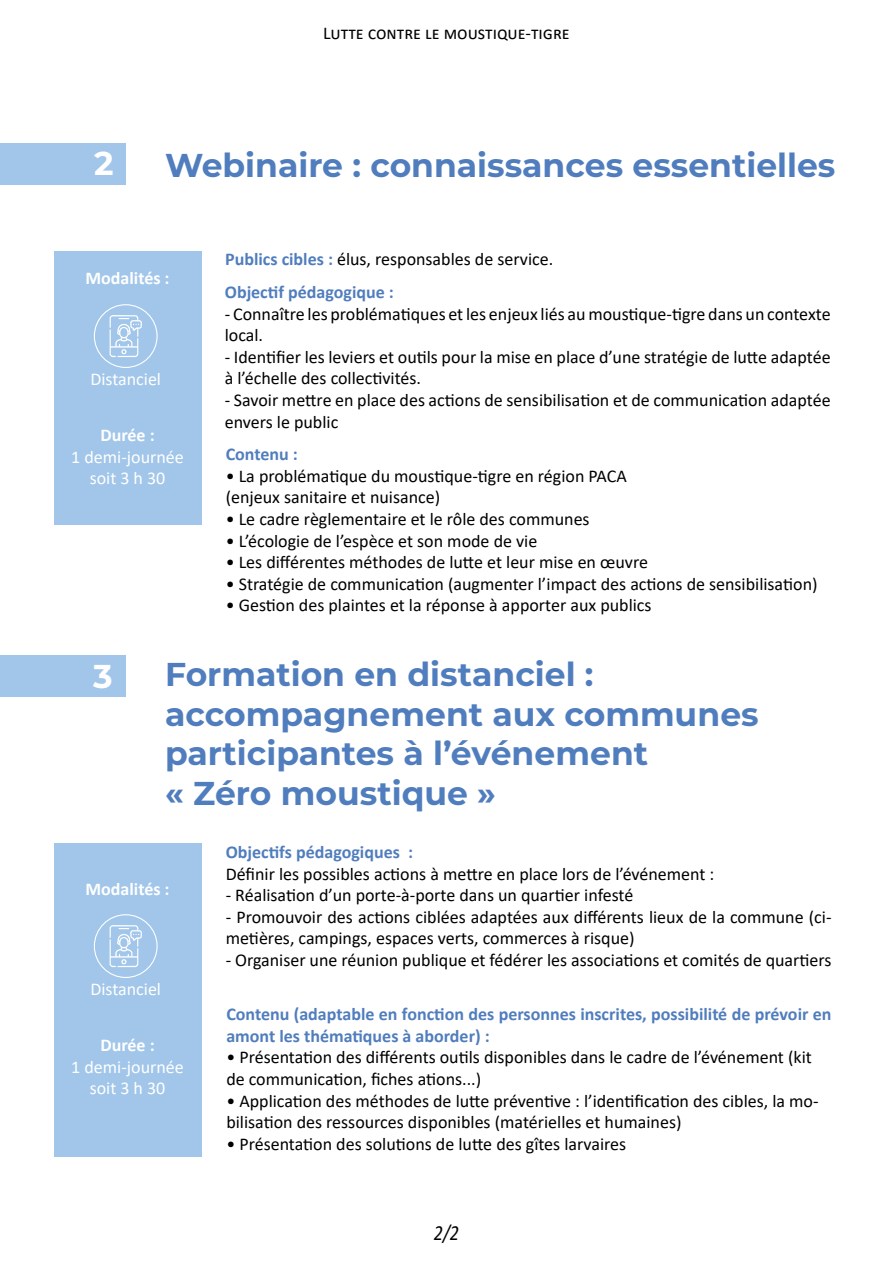
<style>
.page{position:relative;width:893px;height:1263px;background:#fff}
.page>*{position:absolute;margin:0;border:0;box-sizing:border-box;transform-origin:0 0}
.t1{font:700 33px/39.6px "Montserrat";color:#507dbd}
.t2{font:700 33px "Montserrat";color:#fff}
.t3{font:italic 21.6px "Calibri";color:#000;scale:.83 1}
.t4{font:18px/21.6px "Calibri";color:#000}
.t5{font:700 18px/21.6px "Calibri";color:#507dbd}
.t6{font:18px/21.6px "Calibri";color:#fff;text-align:center}
.t7{font:700 18px "Calibri";color:#fff}
.s1{font-weight:700;color:#507dbd}
</style>
<div class="page">
<div style="left:0;top:655px;width:126px;height:42px;background:#a1c6ea"></div>
<div style="left:54px;top:252px;width:147px;height:273px;background:#a1c6ea"></div>
<div style="left:54px;top:843px;width:147px;height:314px;background:#a1c6ea"></div>
<svg style="left:94px;top:304px;width:64px;height:64px"></svg>
<svg style="left:94px;top:914px;width:64px;height:64px"></svg>
<div style="left:0;top:143px;width:125px;height:41px;background:#a1c6ea"></div>
<h1 class="t2" style="left:94px;top:140px;width:21px">2</h1>
<p class="t4" style="left:323px;top:22px;width:248px">Lutte contre le moustique-tigre</p>
<h1 class="t1" style="left:165px;top:143px;width:672px">Webinaire : connaissances essentielles</h1>
<p class="t4" style="left:225px;top:248px;width:330px"><span class="s1">Publics cibles :</span> élus, responsables de service.</p>
<p class="t7" style="left:86px;top:266px;width:86px">Modalités :</p>
<p class="t6" style="left:90px;top:368px;width:72px">Distanciel</p>
<p class="t7" style="left:100px;top:422px;width:56px">Durée :</p>
<p class="t6" style="left:71px;top:445px;width:114px">1 demi-journée soit 3 h 30</p>
<p class="t5" style="left:225px;top:281px;width:171px">Objectif pédagogique :</p>
<p class="t4" style="left:225px;top:302px;width:607px">- Connaître les problématiques et les enjeux liés au moustique-tigre dans un contexte local.</p>
<p class="t4" style="left:225px;top:345px;width:607px">- Identifier les leviers et outils pour la mise en place d’une stratégie de lutte adaptée à l’échelle des collectivités.</p>
<p class="t4" style="left:225px;top:389px;width:607px">- Savoir mettre en place des actions de sensibilisation et de communication adaptée envers le public</p>
<p class="t5" style="left:226px;top:443px;width:74px">Contenu :</p>
<p class="t4" style="left:226px;top:465px;width:403px">• La problématique du moustique-tigre en région PACA (enjeux sanitaire et nuisance)</p>
<p class="t4" style="left:226px;top:508px;width:365px">• Le cadre règlementaire et le rôle des communes</p>
<p class="t4" style="left:226px;top:529px;width:313px">• L’écologie de l’espèce et son mode de vie</p>
<p class="t4" style="left:226px;top:551px;width:424px">• Les différentes méthodes de lutte et leur mise en œuvre</p>
<p class="t4" style="left:226px;top:573px;width:593px">• Stratégie de communication (augmenter l’impact des actions de sensibilisation)</p>
<p class="t4" style="left:226px;top:594px;width:427px">• Gestion des plaintes et la réponse à apporter aux publics</p>
<h1 class="t2" style="left:93px;top:652px;width:21px">3</h1>
<h1 class="t1" style="left:165px;top:653px;width:595px">Formation en distanciel : accompagnement aux communes participantes à l’événement<br>« Zéro moustique »</h1>
<p class="t7" style="left:86px;top:876px;width:86px">Modalités :</p>
<p class="t6" style="left:90px;top:978px;width:72px">Distanciel</p>
<p class="t7" style="left:100px;top:1032px;width:56px">Durée :</p>
<p class="t6" style="left:71px;top:1055px;width:114px">1 demi-journée soit 3 h 30</p>
<p class="t5" style="left:226px;top:841px;width:189px">Objectifs pédagogiques :</p>
<p class="t4" style="left:226px;top:862px;width:490px">Définir les possibles actions à mettre en place lors de l’événement :</p>
<p class="t4" style="left:226px;top:884px;width:409px">- Réalisation d’un porte-à-porte dans un quartier infesté</p>
<p class="t4" style="left:226px;top:905px;width:607px">- Promouvoir des actions ciblées adaptées aux différents lieux de la commune (ci&shy;metières, campings, espaces verts, commerces à risque)</p>
<p class="t4" style="left:226px;top:949px;width:607px">- Organiser une réunion publique et fédérer les associations et comités de quartiers</p>
<p class="t5" style="left:226px;top:1003px;width:607px">Contenu (adaptable en fonction des personnes inscrites, possibilité de prévoir en amont les thématiques à aborder) :</p>
<p class="t4" style="left:226px;top:1046px;width:587px">• Présentation des différents outils disponibles dans le cadre de l’événement (kit de communication, fiches ations...)</p>
<p class="t4" style="left:226px;top:1089px;width:594px">• Application des méthodes de lutte préventive : l’identification des cibles, la mo&shy;bilisation des ressources disponibles (matérielles et humaines)</p>
<p class="t4" style="left:226px;top:1133px;width:401px">• Présentation des solutions de lutte des gîtes larvaires</p>
<p class="t3" style="left:434px;top:1218px;width:32px">2/2</p>
</div>
